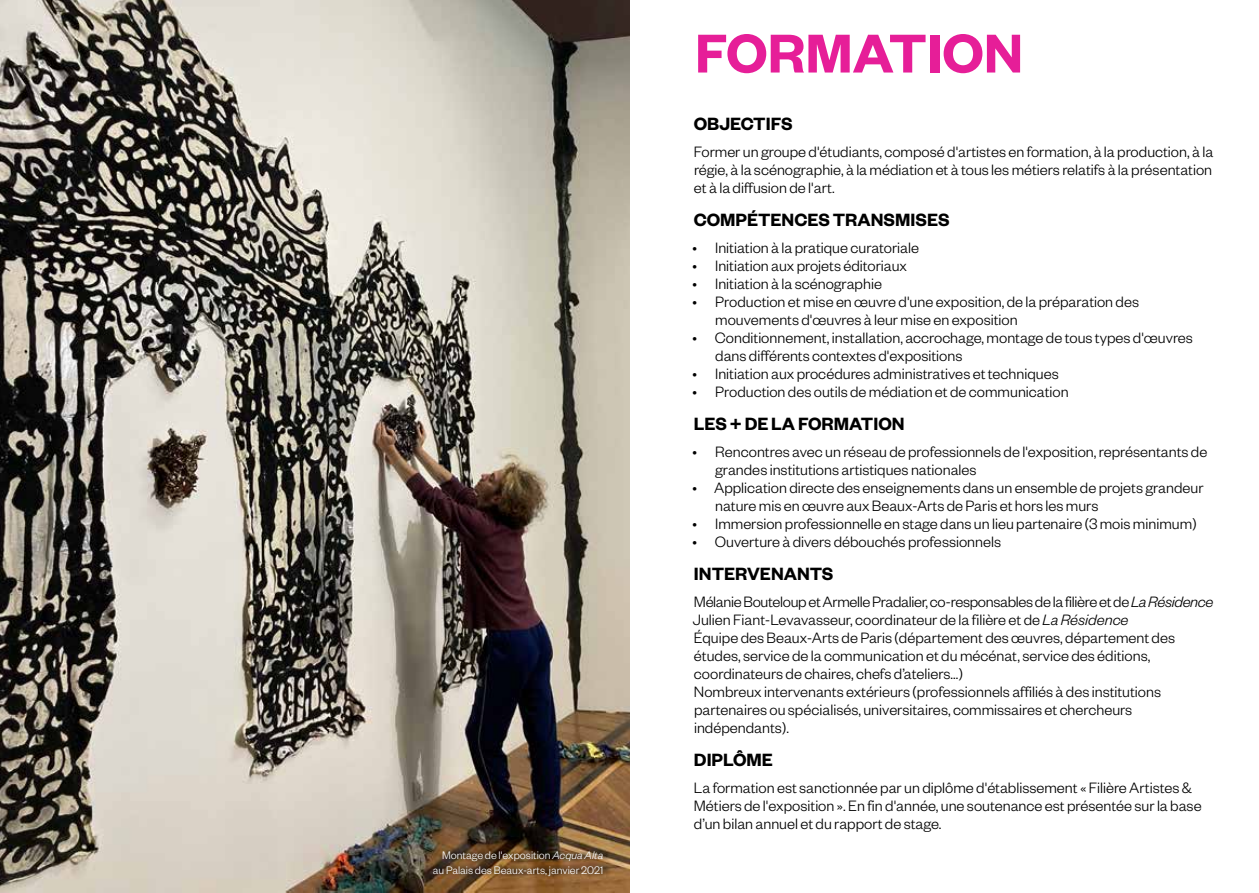
<style>
.page{position:relative;width:1259px;height:893px;background:#fff}
.page>*{position:absolute;margin:0;border:0;box-sizing:border-box;transform-origin:0 0}
.t1{font:600 60px "Founders Grotesk";color:#e61e98}
.t2{font:600 19.5px "Founders Grotesk";color:#000}
.t3{font:300 16.5px/18px "Founders Grotesk";color:#000}
.t4{font:300 12px/15px "Founders Grotesk";color:#fff;text-align:right}
.s1{font-style:italic}
</style>
<div class="page">
<img style="left:0;top:0;width:629px;height:893px">
<div style="left:433px;top:847px;width:178px;height:33px;background:#000;opacity:.5"></div>
<p class="t4" style="left:433px;top:847px;width:172px">Montage de l'exposition <span class="s1">Acqua Alta </span>au Palais des Beaux-arts, janvier 2021</p>
<h1 class="t1" style="left:695px;top:15px;width:329px">FORMATION</h1>
<p class="t2" style="left:693px;top:111px;width:100px">OBJECTIFS</p>
<p class="t3" style="left:694px;top:141px;width:521px;text-align:justify">Former un groupe d'étudiants, composé d'artistes en formation, à la production, à la régie, à la scénographie, à la médiation et à tous les métiers relatifs à la présentation et à la diffusion de l'art.</p>
<p class="t2" style="left:693px;top:207px;width:257px">COMPÉTENCES TRANSMISES</p>
<p class="t3" style="left:692px;top:237px;width:229px">• Initiation à la pratique curatoriale</p>
<p class="t3" style="left:692px;top:255px;width:216px">• Initiation aux projets éditoriaux</p>
<p class="t3" style="left:692px;top:273px;width:191px">• Initiation à la scénographie</p>
<p class="t3" style="left:715px;top:291px;width:425px;text-indent:-23px">• Production et mise en œuvre d'une exposition, de la préparation des mouvements d'œuvres à leur mise en exposition</p>
<p class="t3" style="left:715px;top:327px;width:479px;text-indent:-23px">• Conditionnement, installation, accrochage, montage de tous types d'œuvres dans différents contextes d'expositions</p>
<p class="t3" style="left:692px;top:363px;width:368px">• Initiation aux procédures administratives et techniques</p>
<p class="t3" style="left:692px;top:381px;width:378px">• Production des outils de médiation et de communication</p>
<p class="t2" style="left:694px;top:411px;width:212px">LES + DE LA FORMATION</p>
<p class="t3" style="left:715px;top:441px;width:494px;text-indent:-23px">• Rencontres avec un réseau de professionnels de l'exposition, représentants de grandes institutions artistiques nationales</p>
<p class="t3" style="left:715px;top:477px;width:490px;text-indent:-23px">• Application directe des enseignements dans un ensemble de projets grandeur nature mis en œuvre aux Beaux-Arts de Paris et hors les murs</p>
<p class="t3" style="left:692px;top:513px;width:506px">• Immersion professionnelle en stage dans un lieu partenaire (3 mois minimum)</p>
<p class="t3" style="left:692px;top:531px;width:310px">• Ouverture à divers débouchés professionnels</p>
<p class="t2" style="left:694px;top:561px;width:141px">INTERVENANTS</p>
<p class="t3" style="left:693px;top:591px;width:522px">Mélanie Bouteloup et Armelle Pradalier, co-responsables de la filière et de <span class="s1">La Résidence </span>Julien Fiant-Levavasseur, coordinateur de la filière et de <span class="s1">La Résidence<br></span>Équipe des Beaux-Arts de Paris (département des œuvres, département des études, service de la communication et du mécénat, service des éditions, coordinateurs de chaires, chefs d’ateliers…)<br>Nombreux intervenants extérieurs (professionnels affiliés à des institutions partenaires ou spécialisés, universitaires, commissaires et chercheurs indépendants).</p>
<p class="t2" style="left:694px;top:747px;width:81px">DIPLÔME</p>
<p class="t3" style="left:694px;top:777px;width:509px">La formation est sanctionnée par un diplôme d'établissement « Filière Artistes &amp;<br>Métiers de l'exposition ». En fin d'année, une soutenance est présentée sur la base d’un bilan annuel et du rapport de stage.</p>
</div>
